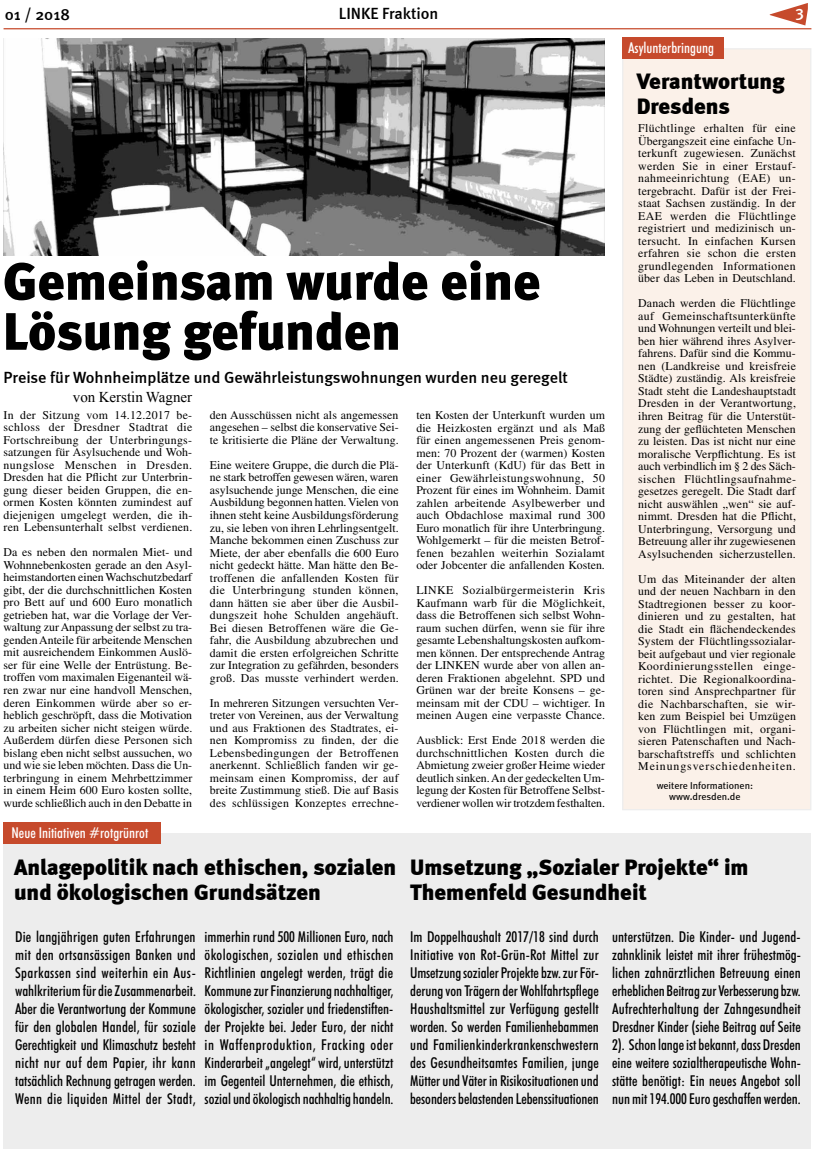
<style>
.page{position:relative;width:815px;height:1152px;background:#fff}
.page>*{position:absolute;margin:0;border:0;box-sizing:border-box;transform-origin:0 0}
.t1{font:900 52.5px/50px "Meta";color:#000}
.t2{font:900 22.5px/25px "Meta";color:#000}
.t3{font:500 16.25px "Meta";color:#000}
.t4{font:500 16.25px "Meta";color:#fff}
.t5{font:500 condensed 15px/18px "Futura BT";color:#000;text-align:justify}
.t6{font:500 condensed 15px "Futura BT";color:#fff}
.t7{font:15px "Times New Roman";color:#000}
.t8{font:11.88px/12.5px "Times";letter-spacing:.01em;color:#000;text-align:justify}
.t9{font:10px/11.2px "Meta Book LF";color:#000;text-align:center}
</style>
<div class="page">
<div style="left:622px;top:48px;width:189px;height:762px;background:#fbf1e9;border:1px solid #ededed"></div>
<div style="left:4px;top:833px;width:807px;height:315px;background:#ededed"></div>
<svg style="left:770px;top:3px;width:38px;height:22px"></svg>
<hr style="left:4px;top:28px;width:807px;height:1px;background:#c64a2c">
<img style="left:4px;top:38px;width:600px;height:217px">
<div style="left:623px;top:37px;width:101px;height:22px;background:#c64a2c"></div>
<div style="left:4px;top:822px;width:157px;height:22px;background:#c64a2c"></div>
<h3 class="t3" style="left:5px;top:5px;width:67px">01 / 2018</h3>
<h3 class="t3" style="left:339px;top:4px;width:101px">LINKE Fraktion</h3>
<h3 class="t4" style="left:796px;top:2px;width:10px">3</h3>
<p class="t6" style="left:628px;top:39px;width:87px">Asylunterbringung</p>
<h1 class="t1" style="left:3px;top:256px;width:539px">Gemeinsam wurde eine<br>Lösung gefunden</h1>
<h3 class="t3" style="left:4px;top:368px;width:566px">Preise für Wohnheimplätze und Gewährleistungswohnungen wurden neu geregelt</h3>
<p class="t8" style="left:4px;top:408px;width:190px">In der Sitzung vom 14.12.2017 be&shy;schloss der Dresdner Stadtrat die Fortschreibung der Unterbringungs&shy;satzungen für Asylsuchende und Woh&shy;nungslose Menschen in Dresden.<br>Dresden hat die Pflicht zur Unterbrin&shy;gung dieser beiden Gruppen, die en&shy;ormen Kosten könnten zumindest auf diejenigen umgelegt werden, die ih&shy;ren Lebensunterhalt selbst verdienen.</p>
<p class="t8" style="left:4px;top:546px;width:190px">Da es neben den normalen Miet- und Wohnnebenkosten gerade an den Asyl&shy;heimstandorten einen Wachschutzbedarf gibt, der die durchschnittlichen Kosten pro Bett auf und 600 Euro monatlich getrieben hat, war die Vorlage der Ver&shy;waltung zur Anpassung der selbst zu tra&shy;genden Anteile für arbeitende Menschen mit ausreichendem Einkommen Auslö&shy;ser für eine Welle der Entrüstung. Be&shy;troffen vom maximalen Eigenanteil wä&shy;ren zwar nur eine handvoll Menschen, deren Einkommen würde aber so er&shy;heblich geschröpft, dass die Motivation zu arbeiten sicher nicht steigen würde.<br>Außerdem dürfen diese Personen sich bislang eben nicht selbst aussuchen, wo und wie sie leben möchten. Dass die Un&shy;terbringung in einem Mehrbettzimmer in einem Heim 600 Euro kosten sollte, wurde schließlich auch in den Debatte in</p>
<p class="t7" style="left:73px;top:386px;width:121px">von Kerstin Wagner</p>
<p class="t8" style="left:210px;top:408px;width:190px">den Ausschüssen nicht als angemessen angesehen – selbst die konservative Sei&shy;te kritisierte die Pläne der Verwaltung.</p>
<p class="t8" style="left:210px;top:458px;width:190px">Eine weitere Gruppe, die durch die Plä&shy;ne stark betroffen gewesen wären, waren asylsuchende junge Menschen, die eine Ausbildung begonnen hatten. Vielen von ihnen steht keine Ausbildungsförderung zu, sie leben von ihren Lehrlingsentgelt.<br>Manche bekommen einen Zuschuss zur Miete, der aber ebenfalls die 600 Euro nicht gedeckt hätte. Man hätte den Be&shy;troffenen die anfallenden Kosten für die Unterbringung stunden können, dann hätten sie aber über die Ausbil&shy;dungszeit hohe Schulden angehäuft.<br>Bei diesen Betroffenen wäre die Ge&shy;fahr, die Ausbildung abzubrechen und damit die ersten erfolgreichen Schritte zur Integration zu gefährden, besonders groß. Das musste verhindert werden.</p>
<p class="t8" style="left:210px;top:696px;width:190px">In mehreren Sitzungen versuchten Ver&shy;treter von Vereinen, aus der Verwaltung und aus Fraktionen des Stadtrates, ei&shy;nen Kompromiss zu finden, der die Lebensbedingungen der Betroffenen anerkennt. Schließlich fanden wir ge&shy;meinsam einen Kompromiss, der auf breite Zustimmung stieß. Die auf Basis des schlüssigen Konzeptes errechne-</p>
<p class="t8" style="left:416px;top:409px;width:190px">ten Kosten der Unterkunft wurden um die Heizkosten ergänzt und als Maß für einen angemessenen Preis genom&shy;men: 70 Prozent der (warmen) Kosten der Unterkunft (KdU) für das Bett in einer Gewährleistungswohnung, 50<br>Prozent für eines im Wohnheim. Damit zahlen arbeitende Asylbewerber und auch Obdachlose maximal rund 300<br>Euro monatlich für ihre Unterbringung.<br>Wohlgemerkt – für die meisten Betrof&shy;fenen bezahlen weiterhin Sozialamt oder Jobcenter die anfallenden Kosten.</p>
<p class="t8" style="left:416px;top:584px;width:190px">LINKE Sozialbürgermeisterin Kris Kaufmann warb für die Möglichkeit, dass die Betroffenen sich selbst Wohn&shy;raum suchen dürfen, wenn sie für ihre gesamte Lebenshaltungskosten aufkom&shy;men können. Der entsprechende Antrag der LINKEN wurde aber von allen an&shy;deren Fraktionen abgelehnt. SPD und Grünen war der breite Konsens – ge&shy;meinsam mit der CDU – wichtiger. In meinen Augen eine verpasste Chance.</p>
<p class="t8" style="left:416px;top:734px;width:190px">Ausblick: Erst Ende 2018 werden die durchschnittlichen Kosten durch die Abmietung zweier großer Heime wieder deutlich sinken. An der gedeckelten Um&shy;legung der Kosten für Betroffene Selbst&shy;verdiener wollen wir trotzdem festhalten.</p>
<h2 class="t2" style="left:637px;top:68px;width:150px">Verantwortung<br>Dresdens</h2>
<p class="t8" style="left:638px;top:122px;width:159px">Flüchtlinge erhalten für eine Übergangszeit eine einfache Un&shy;terkunft zugewiesen. Zunächst werden Sie in einer Erstauf&shy;nahmeeinrichtung (EAE) un&shy;tergebracht. Dafür ist der Frei&shy;staat Sachsen zuständig. In der EAE werden die Flüchtlinge registriert und medizinisch un&shy;tersucht. In einfachen Kursen erfahren sie schon die ersten grundlegenden Informationen über das Leben in Deutschland.</p>
<p class="t8" style="left:638px;top:297px;width:159px">Danach werden die Flüchtlinge auf Gemeinschaftsunterkünfte und Wohnungen verteilt und blei&shy;ben hier während ihres Asylver&shy;fahrens. Dafür sind die Kommu&shy;nen (Landkreise und kreisfreie Städte) zuständig. Als kreisfreie Stadt steht die Landeshauptstadt Dresden in der Verantwortung, ihren Beitrag für die Unterstüt&shy;zung der geflüchteten Menschen zu leisten. Das ist nicht nur eine moralische Verpflichtung. Es ist auch verbindlich im § 2 des Säch&shy;sischen Flüchtlingsaufnahme&shy;gesetzes geregelt. Die Stadt darf nicht auswählen „wen“ sie auf&shy;nimmt. Dresden hat die Pflicht, Unterbringung, Versorgung und Betreuung aller ihr zugewiesenen Asylsuchenden sicherzustellen.</p>
<p class="t8" style="left:638px;top:572px;width:159px">Um das Miteinander der alten und der neuen Nachbarn in den Stadtregionen besser zu koor&shy;dinieren und zu gestalten, hat die Stadt ein flächendeckendes System der Flüchtlingssozialar&shy;beit aufgebaut und vier regionale Koordinierungsstellen einge&shy;richtet. Die Regionalkoordina&shy;toren sind Ansprechpartner für die Nachbarschaften, sie wir&shy;ken zum Beispiel bei Umzügen von Flüchtlingen mit, organi&shy;sieren Patenschaften und Nach&shy;barschaftstreffs und schlichten Meinungsverschiedenheiten.</p>
<p class="t9" style="left:657px;top:780px;width:98px">weitere Informationen: www.dresden.de</p>
<p class="t6" style="left:12px;top:823px;width:138px">Neue Initiativen #rotgrünrot</p>
<h2 class="t2" style="left:14px;top:854px;width:384px">Anlagepolitik nach ethischen, sozialen und ökologischen Grundsätzen</h2>
<h2 class="t2" style="left:410px;top:855px;width:340px">Umsetzung „Sozialer Projekte“ im<br>Themenfeld Gesundheit</h2>
<p class="t5" style="left:15px;top:927px;width:182px">Die langjährigen guten Erfahrungen mit den ortsansässigen Banken und Sparkassen sind weiterhin ein Aus&shy;wahlkriterium für die Zusammenarbeit.<br>Aber die Verantwortung der Kommune für den globalen Handel, für soziale Gerechtigkeit und Klimaschutz besteht nicht nur auf dem Papier, ihr kann tatsächlich Rechnung getragen werden.<br>Wenn die liquiden Mittel der Stadt,</p>
<p class="t5" style="left:205px;top:927px;width:190px">immerhin rund 500 Millionen Euro, nach ökologischen, sozialen und ethischen Richtlinien angelegt werden, trägt die Kommune zur Finanzierung nachhaltiger, ökologischer, sozialer und friedenstiften&shy;der Projekte bei. Jeder Euro, der nicht in Waffenproduktion, Fracking oder Kinderarbeit „angelegt“ wird, unterstützt im Gegenteil Unternehmen, die ethisch, sozial und ökologisch nachhaltig handeln.</p>
<p class="t5" style="left:410px;top:927px;width:190px">Im Doppelhaushalt 2017/18 sind durch Initiative von Rot-Grün-Rot Mittel zur Umsetzung sozialer Projekte bzw. zur För&shy;derung von Trägern der Wohlfahrtspflege Haushaltsmittel zur Verfügung gestellt worden. So werden Familienhebammen und Familienkinderkrankenschwestern des Gesundheitsamtes Familien, junge Mütter und Väter in Risikosituationen und besonders belastenden Lebenssituationen</p>
<p class="t5" style="left:612px;top:927px;width:190px">unterstützen. Die Kinder- und Jugend&shy;zahnklinik leistet mit ihrer frühestmög&shy;lichen zahnärztlichen Betreuung einen erheblichen Beitrag zur Verbesserung bzw.<br>Aufrechterhaltung der Zahngesundheit Dresdner Kinder (siehe Beitrag auf Seite 2). Schon lange ist bekannt, dass Dresden eine weitere sozialtherapeutische Wohn&shy;stätte benötigt: Ein neues Angebot soll nun mit 194.000 Euro geschaffen werden.</p>
</div>
